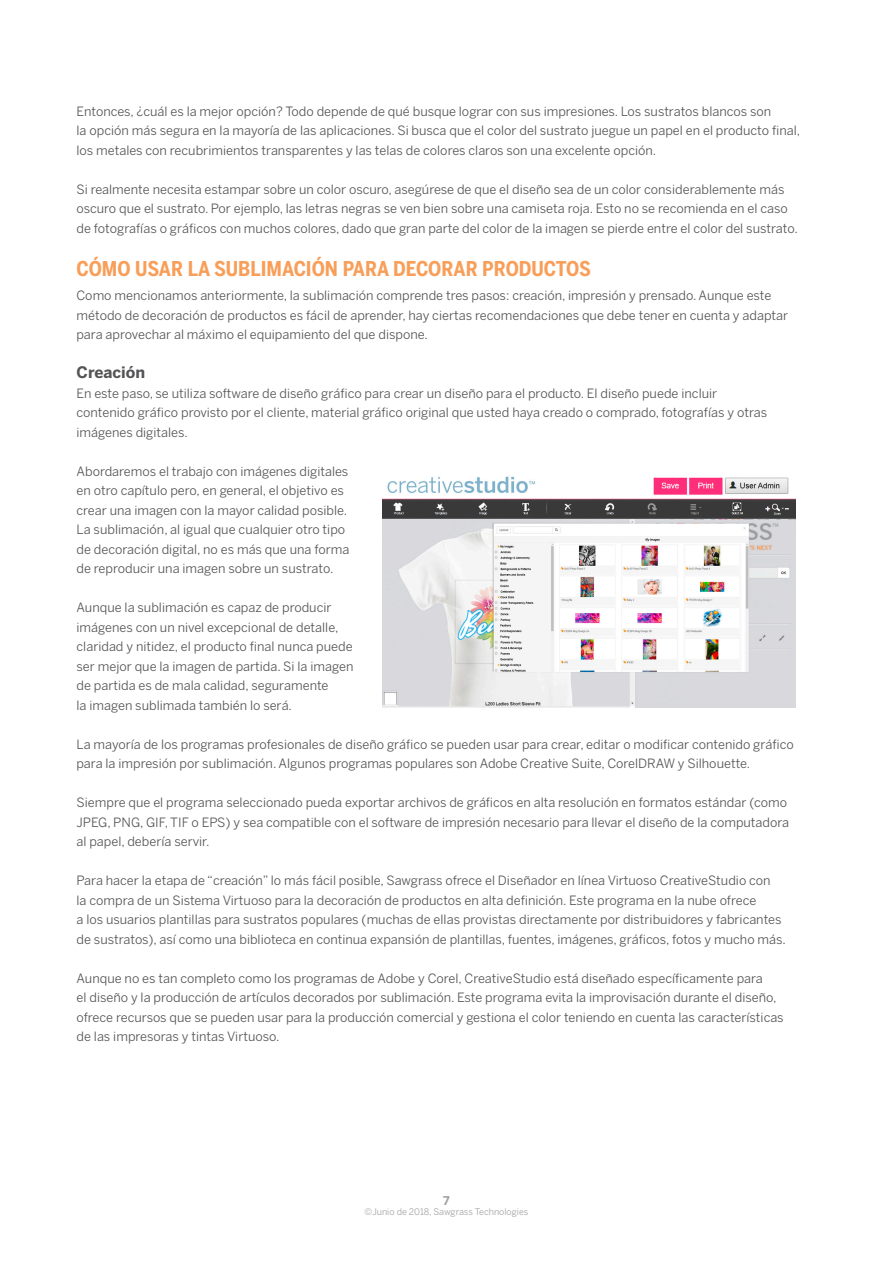
<style>
.page{position:relative;width:893px;height:1263px;background:#fff}
.page>*{position:absolute;margin:0;border:0;box-sizing:border-box;transform-origin:0 0}
.H8{font:700 20.25px "Benton Sans Cond";color:#f89e58}
.H9{font:700 15.75px "Benton Sans";color:#545456}
.TX2{font:12.75px/19.5px "Benton Sans";color:#545456}
.t1{font:700 12px "Benton Sans";color:#a1a1a5}
.t2{font:9px "Benton Sans";color:#a1a1a5}
</style>
<div class="page">
<img style="left:383px;top:476px;width:412px;height:232px">
<p class="TX2" style="left:77px;top:101px;width:725px">Entonces, ¿cuál es la mejor opción? Todo depende de qué busque lograr con sus impresiones. Los sustratos blancos son<br>la opción más segura en la mayoría de las aplicaciones. Si busca que el color del sustrato juegue un papel en el producto final, los metales con recubrimientos transparentes y las telas de colores claros son una excelente opción.</p>
<p class="TX2" style="left:77px;top:179px;width:723px">Si realmente necesita estampar sobre un color oscuro, asegúrese de que el diseño sea de un color considerablemente más oscuro que el sustrato. Por ejemplo, las letras negras se ven bien sobre una camiseta roja. Esto no se recomienda en el caso de fotografías o gráficos con muchos colores, dado que gran parte del color de la imagen se pierde entre el color del sustrato.</p>
<p class="H8" style="left:77px;top:257px;width:516px">CÓMO USAR LA SUBLIMACIÓN PARA DECORAR PRODUCTOS</p>
<p class="TX2" style="left:77px;top:285px;width:713px">Como mencionamos anteriormente, la sublimación comprende tres pasos: creación, impresión y prensado. Aunque este método de decoración de productos es fácil de aprender, hay ciertas recomendaciones que debe tener en cuenta y adaptar para aprovechar al máximo el equipamiento del que dispone.</p>
<p class="H9" style="left:77px;top:363px;width:70px">Creación</p>
<p class="TX2" style="left:77px;top:383px;width:692px">En este paso, se utiliza software de diseño gráfico para crear un diseño para el producto. El diseño puede incluir contenido gráfico provisto por el cliente, material gráfico original que usted haya creado o comprado, fotografías y otras imágenes digitales.</p>
<p class="TX2" style="left:77px;top:461px;width:274px">Abordaremos el trabajo con imágenes digitales en otro capítulo pero, en general, el objetivo es crear una imagen con la mayor calidad posible.<br>La sublimación, al igual que cualquier otro tipo de decoración digital, no es más que una forma de reproducir una imagen sobre un sustrato.</p>
<p class="TX2" style="left:77px;top:597px;width:278px">Aunque la sublimación es capaz de producir imágenes con un nivel excepcional de detalle, claridad y nitidez, el producto final nunca puede ser mejor que la imagen de partida. Si la imagen de partida es de mala calidad, seguramente<br>la imagen sublimada también lo será.</p>
<p class="TX2" style="left:77px;top:734px;width:719px">La mayoría de los programas profesionales de diseño gráfico se pueden usar para crear, editar o modificar contenido gráfico para la impresión por sublimación. Algunos programas populares son Adobe Creative Suite, CorelDRAW y Silhouette.</p>
<p class="TX2" style="left:77px;top:792px;width:714px">Siempre que el programa seleccionado pueda exportar archivos de gráficos en alta resolución en formatos estándar (como<br>JPEG, PNG, GIF, TIF o EPS) y sea compatible con el software de impresión necesario para llevar el diseño de la computadora al papel, debería servir.</p>
<p class="TX2" style="left:77px;top:870px;width:711px">Para hacer la etapa de “creación” lo más fácil posible, Sawgrass ofrece el Diseñador en línea Virtuoso CreativeStudio con<br>la compra de un Sistema Virtuoso para la decoración de productos en alta definición. Este programa en la nube ofrece<br>a los usuarios plantillas para sustratos populares (muchas de ellas provistas directamente por distribuidores y fabricantes de sustratos), así como una biblioteca en continua expansión de plantillas, fuentes, imágenes, gráficos, fotos y mucho más.</p>
<p class="TX2" style="left:77px;top:968px;width:709px">Aunque no es tan completo como los programas de Adobe y Corel, CreativeStudio está diseñado específicamente para<br>el diseño y la producción de artículos decorados por sublimación. Este programa evita la improvisación durante el diseño, ofrece recursos que se pueden usar para la producción comercial y gestiona el color teniendo en cuenta las características de las impresoras y tintas Virtuoso.</p>
<p class="t1" style="left:443px;top:1193px;width:8px">7</p>
<p class="t2" style="left:365px;top:1207px;width:165px">©Junio de 2018, Sawgrass Technologies</p>
</div>
